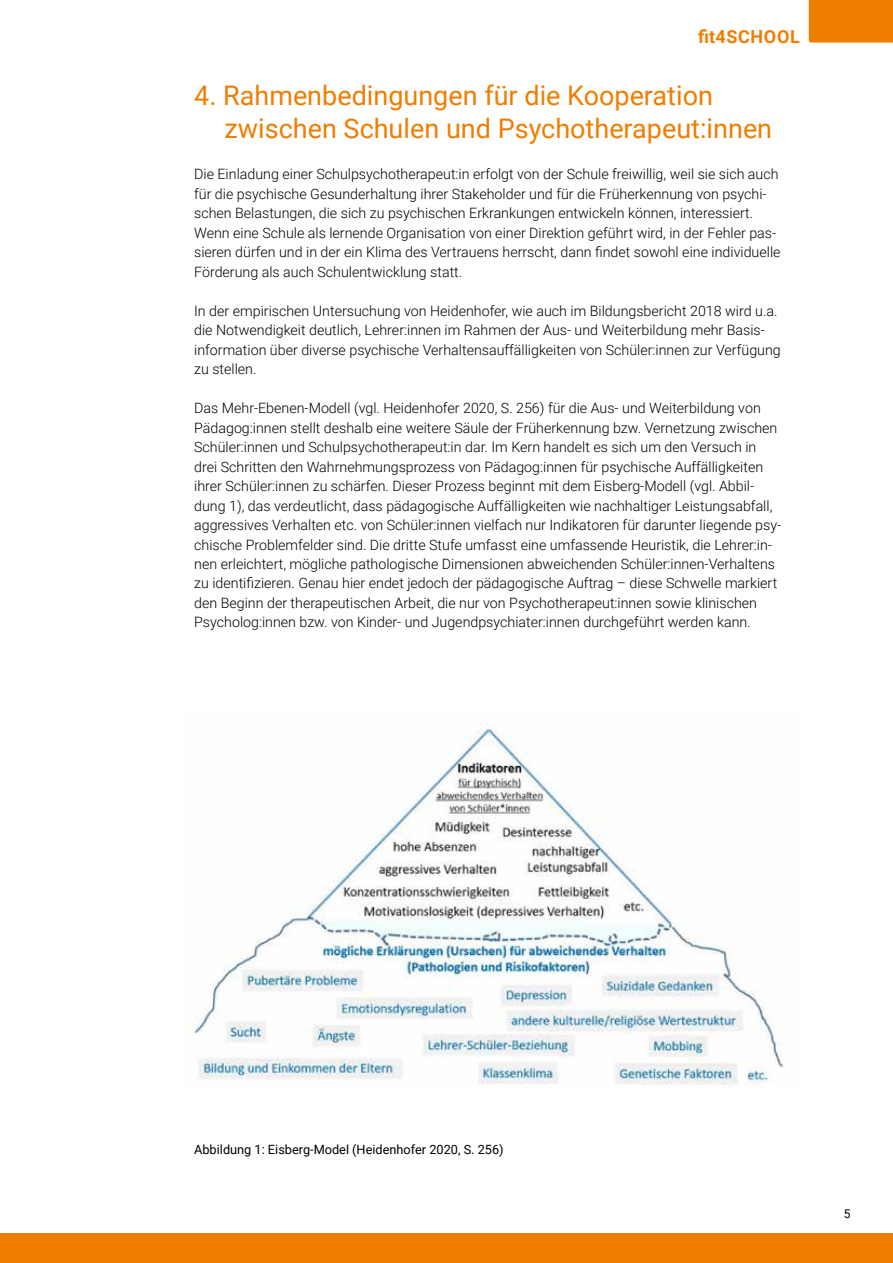
<style>
.page{position:relative;width:893px;height:1263px;background:#fff}
.page>*{position:absolute;margin:0;border:0;box-sizing:border-box;transform-origin:0 0}
.t1{font:27px/32.4px "Roboto";color:#ef7d00}
.t2{font:700 18px "Roboto";letter-spacing:.035em;color:#ef7d00}
.t3{font:300 14.25px/19.5px "Roboto";color:#000}
.t4{font:12.75px "Roboto";color:#000}
.t5{font:12px "Roboto";color:#000}
</style>
<div class="page">
<img style="left:186px;top:723px;width:598px;height:362px">
<div style="left:0;top:1233px;width:893px;height:30px;background:#ef7d00"></div>
<div style="left:809px;top:0;width:84px;height:43px;background:#ef7d00"></div>
<p class="t2" style="left:698px;top:24px;width:103px">fit4SCHOOL</p>
<h1 class="t1" style="left:225px;top:78px;width:549px;text-indent:-30px">4. Rahmenbedingungen für die Kooperation zwischen Schulen und Psychotherapeut:innen</h1>
<p class="t3" style="left:194px;top:164px;width:588px">Die Einladung einer Schulpsychotherapeut:in erfolgt von der Schule freiwillig, weil sie sich auch für die psychische Gesunderhaltung ihrer Stakeholder und für die Früherkennung von psychi&shy;schen Belastungen, die sich zu psychischen Erkrankungen entwickeln können, interessiert.<br>Wenn eine Schule als lernende Organisation von einer Direktion geführt wird, in der Fehler pas&shy;sieren dürfen und in der ein Klima des Vertrauens herrscht, dann findet sowohl eine individuelle Förderung als auch Schulentwicklung statt.</p>
<p class="t3" style="left:194px;top:300px;width:588px">In der empirischen Untersuchung von Heidenhofer, wie auch im Bildungsbericht 2018 wird u.a. die Notwendigkeit deutlich, Lehrer:innen im Rahmen der Aus- und Weiterbildung mehr Basis&shy;information über diverse psychische Verhaltensauffälligkeiten von Schüler:innen zur Verfügung zu stellen.</p>
<p class="t3" style="left:194px;top:398px;width:588px">Das Mehr-Ebenen-Modell (vgl. Heidenhofer 2020, S. 256) für die Aus- und Weiterbildung von Pädagog:innen stellt deshalb eine weitere Säule der Früherkennung bzw. Vernetzung zwischen Schüler:innen und Schulpsychotherapeut:in dar. Im Kern handelt es sich um den Versuch in drei Schritten den Wahrnehmungsprozess von Pädagog:innen für psychische Auffälligkeiten ihrer Schüler:innen zu schärfen. Dieser Prozess beginnt mit dem Eisberg-Modell (vgl. Abbil&shy;dung 1), das verdeutlicht, dass pädagogische Auffälligkeiten wie nachhaltiger Leistungsabfall, aggressives Verhalten etc. von Schüler:innen vielfach nur Indikatoren für darunter liegende psy&shy;chische Problemfelder sind. Die dritte Stufe umfasst eine umfassende Heuristik, die Lehrer:in&shy;nen erleichtert, mögliche pathologische Dimensionen abweichenden Schüler:innen-Verhaltens zu identifizieren. Genau hier endet jedoch der pädagogische Auftrag – diese Schwelle markiert den Beginn der therapeutischen Arbeit, die nur von Psychotherapeut:innen sowie klinischen Psycholog:innen bzw. von Kinder- und Jugendpsychiater:innen durchgeführt werden kann.</p>
<p class="t4" style="left:194px;top:1141px;width:311px">Abbildung 1: Eisberg-Model (Heidenhofer 2020, S. 256)</p>
<p class="t5" style="left:844px;top:1205px;width:8px">5</p>
</div>
